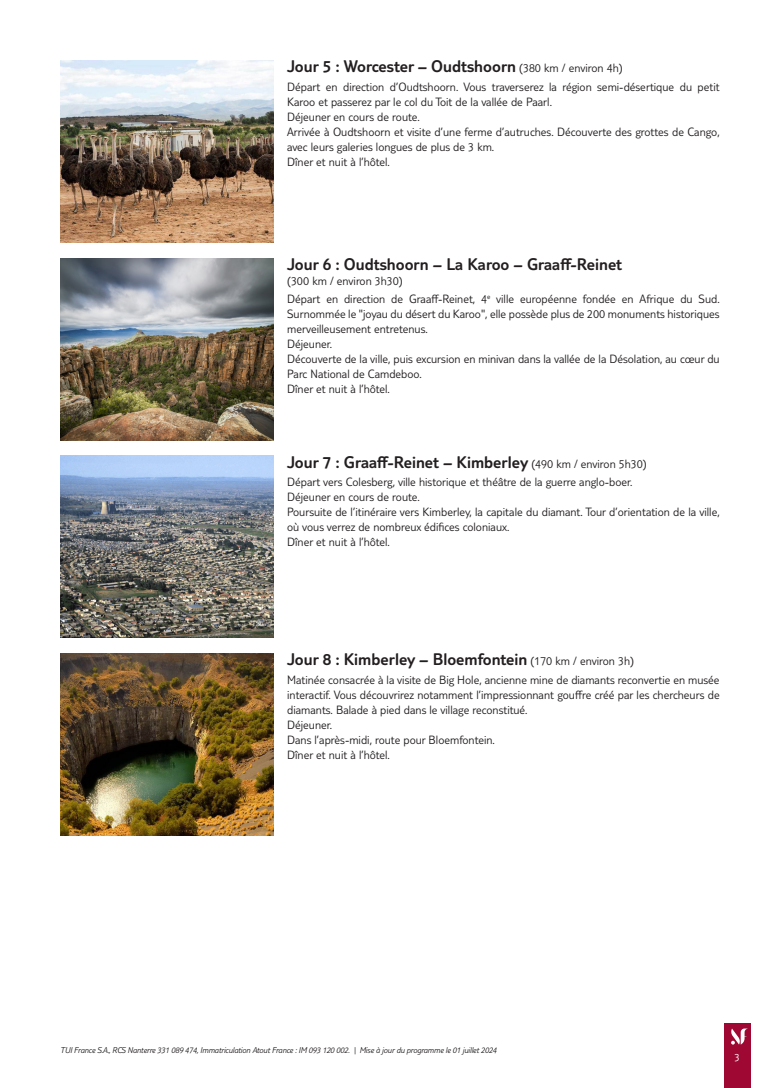
<style>
.page{position:relative;width:780px;height:1088px;background:#fff}
.page>*{position:absolute;margin:0;border:0;box-sizing:border-box;transform-origin:0 0}
.t1{font:300 17.5px "TUI Type";color:#231f20}
.t2{font:300 12.5px/15px "TUI Type";color:#231f20}
.t3{font:300 11.25px "TUI Type";color:#fff}
.t4{font:italic 300 8.75px "TUI Type";letter-spacing:-.02em;color:#231f20}
.s1{font-size:12.5px}
</style>
<div class="page">
<div style="left:724px;top:1023px;width:26px;height:65px;background:#9e0832"></div>
<svg style="left:731px;top:1028px;width:17px;height:16px"></svg>
<img style="left:60px;top:60px;width:213px;height:182px">
<img style="left:60px;top:258px;width:213px;height:182px">
<img style="left:60px;top:456px;width:213px;height:182px">
<img style="left:60px;top:654px;width:213px;height:182px">
<h1 class="t1" style="left:287px;top:56px;width:337px">Jour 5 : Worcester – Oudtshoorn <span class="s1">(380 km / environ 4h)</span></h1>
<p class="t2" style="left:287px;top:79px;width:434px">Départ en direction d’Oudtshoorn. Vous traverserez la région semi-désertique du petit Karoo et passerez par le col du Toit de la vallée de Paarl.<br>Déjeuner en cours de route.<br>Arrivée à Oudtshoorn et visite d’une ferme d’autruches. Découverte des grottes de Cango, avec leurs galeries longues de plus de 3 km.<br>Dîner et nuit à l’hôtel.</p>
<h1 class="t1" style="left:287px;top:254px;width:336px">Jour 6 : Oudtshoorn – La Karoo – Graaff-Reinet</h1>
<p class="t2" style="left:287px;top:271px;width:434px;line-height:18.5px">(300 km / environ 3h30)<br>Départ en direction de Graaff-Reinet, 4<sup>e</sup> ville européenne fondée en Afrique du Sud.</p>
<p class="t2" style="left:287px;top:306px;width:434px">Surnommée le "joyau du désert du Karoo", elle possède plus de 200 monuments historiques merveilleusement entretenus.<br>Déjeuner.<br>Découverte de la ville, puis excursion en minivan dans la vallée de la Désolation, au cœur du Parc National de Camdeboo.<br>Dîner et nuit à l’hôtel.</p>
<h1 class="t1" style="left:287px;top:452px;width:361px">Jour 7 : Graaff-Reinet – Kimberley <span class="s1">(490 km / environ 5h30)</span></h1>
<p class="t2" style="left:287px;top:474px;width:434px">Départ vers Colesberg, ville historique et théâtre de la guerre anglo-boer.<br>Déjeuner en cours de route.<br>Poursuite de l’itinéraire vers Kimberley, la capitale du diamant. Tour d’orientation de la ville, où vous verrez de nombreux édifices coloniaux.<br>Dîner et nuit à l’hôtel.</p>
<h1 class="t1" style="left:287px;top:649px;width:348px">Jour 8 : Kimberley – Bloemfontein <span class="s1">(170 km / environ 3h)</span></h1>
<p class="t2" style="left:287px;top:672px;width:434px">Matinée consacrée à la visite de Big Hole, ancienne mine de diamants reconvertie en musée interactif. Vous découvrirez notamment l’impressionnant gouffre créé par les chercheurs de diamants. Balade à pied dans le village reconstitué.<br>Déjeuner.<br>Dans l’après-midi, route pour Bloemfontein.<br>Dîner et nuit à l’hôtel.</p>
<p class="t4" style="left:60px;top:1045px;width:438px">TUI France S.A., RCS Nanterre 331 089 474, Immatriculation Atout France : IM 093 120 002. | Mise à jour du programme le 01 juillet 2024</p>
<p class="t3" style="left:734px;top:1050px;width:7px">3</p>
</div>
